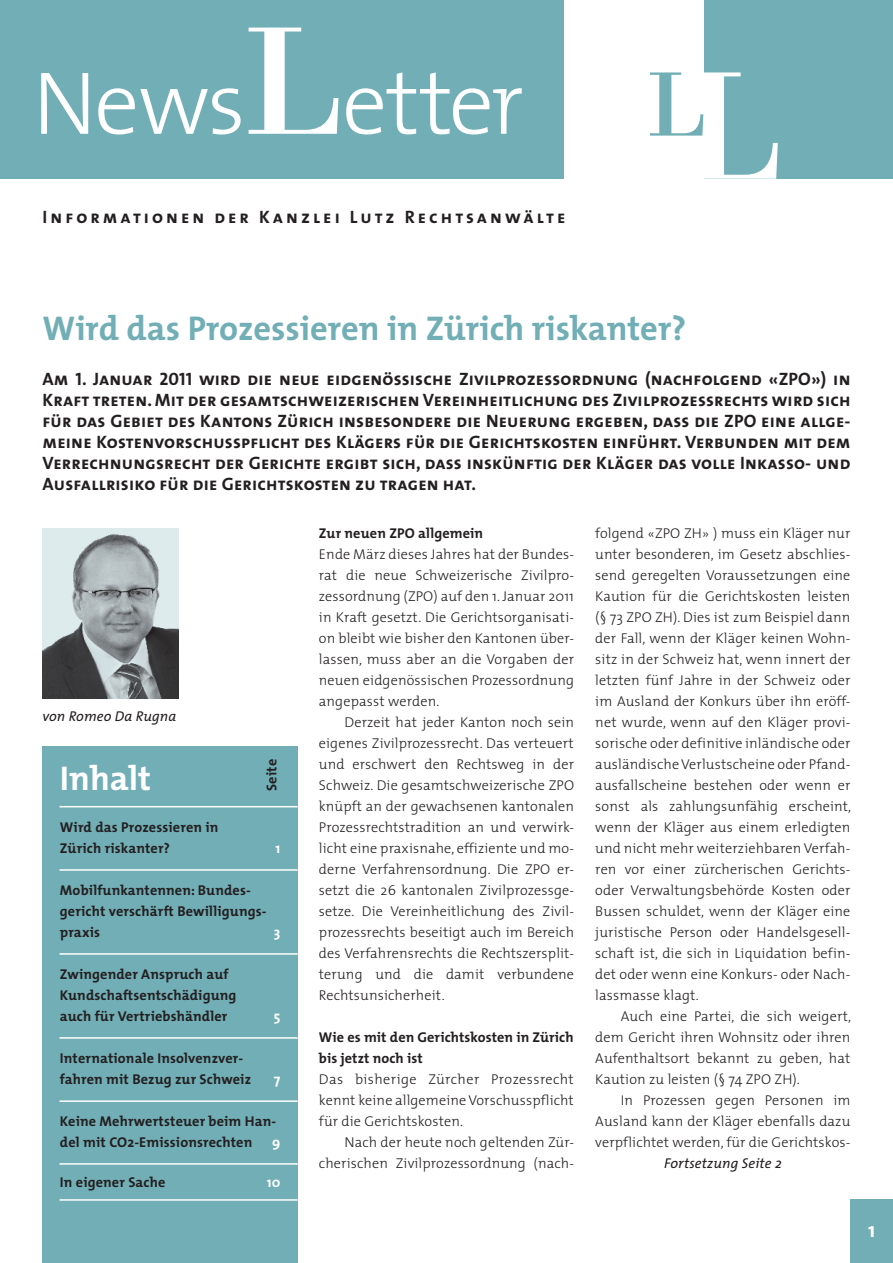
<style>
.page{position:relative;width:893px;height:1263px;background:#fff}
.page>*{position:absolute;margin:0;border:0;box-sizing:border-box;transform-origin:0 0}
.t1{font:159px "Bodoni";color:#fff}
.t2{font:94.5px "Bodoni";color:#72aeb6}
.t3{font:300 90px "The Mix";letter-spacing:-.03em;color:#fff}
.titel{font:700 34.5px "The Mix";color:#72aeb6}
.titel-2{font:700 34.5px "The Mix";color:#fff}
.titel-3{font:700 21px "The Mix";color:#fff}
.lead{font:18px/21px "The Mix Bold Caps";letter-spacing:.015em;color:#231f20;text-align:justify}
.lead-2{font:18px "The Mix Bold Caps";letter-spacing:.17em;color:#231f20}
.lauf_einzug{font:300 14.25px/21px "The Mix";letter-spacing:.01em;color:#231f20;text-align:justify}
.lauf_titel{font:700 14.25px/21px "The Mix";letter-spacing:.01em;color:#231f20}
.lauf{font:300 14.25px/21px "The Mix";letter-spacing:.01em;color:#231f20;text-align:justify}
.lauf-2{font:italic 14.25px "The Mix";letter-spacing:.01em;color:#231f20}
.lauf_titel-2{font:700 14.25px "The Mix";color:#fff}
.s1{font-family:"Bodoni";font-weight:400;font-size:159px}
</style>
<div class="page">
<div style="left:850px;top:1199px;width:43px;height:64px;background:#72aeb6"></div>
<div style="left:43px;top:747px;width:255px;height:516px;background:#72aeb6"></div>
<hr style="left:60px;top:1037px;width:238px;height:2px;background:#fff">
<hr style="left:60px;top:869px;width:238px;height:2px;background:#fff">
<hr style="left:60px;top:953px;width:238px;height:2px;background:#fff">
<hr style="left:60px;top:1100px;width:238px;height:2px;background:#fff">
<hr style="left:60px;top:1163px;width:238px;height:2px;background:#fff">
<hr style="left:60px;top:1199px;width:238px;height:2px;background:#fff">
<img style="left:43px;top:528px;width:136px;height:170px">
<hr style="left:60px;top:806px;width:238px;height:1px;background:#fff">
<div style="left:0;top:0;width:564px;height:178px;background:#72aeb6"></div>
<div style="left:704px;top:0;width:189px;height:178px;background:#72aeb6"></div>
<p class="t3" style="left:33px;top:29px;width:493px">News<span class="s1">L</span>etter</p>
<p class="lead-2" style="left:43px;top:202px;width:524px">Informationen der Kanzlei Lutz Rechtsanwälte</p>
<p class="t2" style="left:648px;top:47px;width:59px">L</p>
<p class="t1" style="left:684px;top:29px;width:99px">L</p>
<p class="titel" style="left:43px;top:299px;width:645px">Wird das Prozessieren in Zürich riskanter?</p>
<p class="lead" style="left:43px;top:368px;width:809px">Am 1. Januar 2011 wird die neue eidgenössische Zivilprozessordnung (nachfolgend «ZPO») in Kraft treten. Mit der gesamtschweizerischen Vereinheitlichung des Zivilprozessrechts wird sich für das Gebiet des Kantons Zürich insbesondere die Neuerung ergeben, dass die ZPO eine allge&shy;meine Kostenvorschusspflicht des Klägers für die Gerichtskosten einführt. Verbunden mit dem Verrechnungsrecht der Gerichte ergibt sich, dass inskünftig der Kläger das volle Inkasso- und Ausfallrisiko für die Gerichtskosten zu tragen hat.</p>
<p class="lauf_titel" style="left:319px;top:522px;width:166px">Zur neuen ZPO allgemein</p>
<p class="lauf" style="left:319px;top:543px;width:257px">Ende März dieses Jahres hat der Bundes&shy;rat die neue Schweizerische Zivilpro&shy;zessordnung (ZPO) auf den 1. Januar 2011 in Kraft gesetzt. Die Gerichtsorganisati&shy;on bleibt wie bisher den Kantonen über&shy;lassen, muss aber an die Vorgaben der neuen eidgenössischen Prozessordnung angepasst werden.</p>
<p class="lauf_einzug" style="left:319px;top:711px;width:257px;text-indent:26px">Derzeit hat jeder Kanton noch sein eigenes Zivilprozessrecht. Das verteuert und erschwert den Rechtsweg in der Schweiz. Die gesamtschweizerische ZPO knüpft an der gewachsenen kantonalen Prozessrechtstradition an und verwirk&shy;licht eine praxisnahe, effiziente und mo&shy;derne Verfahrensordnung. Die ZPO er&shy;setzt die 26 kantonalen Zivilprozessge&shy;setze. Die Vereinheitlichung des Zivil&shy;prozessrechts beseitigt auch im Bereich des Verfahrensrechts die Rechtszersplit&shy;terung und die damit verbundene Rechtsunsicherheit.</p>
<p class="lauf_titel" style="left:319px;top:1026px;width:256px">Wie es mit den Gerichtskosten in Zürich bis jetzt noch ist</p>
<p class="lauf" style="left:319px;top:1068px;width:256px">Das bisherige Zürcher Prozessrecht kennt keine allgemeine Vorschusspflicht für die Gerichtskosten.</p>
<p class="lauf_einzug" style="left:319px;top:1131px;width:257px;text-align:right">Nach der heute noch geltenden Zür&shy;cherischen Zivilprozessordnung (nach-</p>
<p class="lauf_einzug" style="left:595px;top:522px;width:257px">folgend «ZPO ZH» ) muss ein Kläger nur unter besonderen, im Gesetz abschlies&shy;send geregelten Voraussetzungen eine Kaution für die Gerichtskosten leisten (§ 73 ZPO ZH). Dies ist zum Beispiel dann der Fall, wenn der Kläger keinen Wohn&shy;sitz in der Schweiz hat, wenn innert der letzten fünf Jahre in der Schweiz oder im Ausland der Konkurs über ihn eröff&shy;net wurde, wenn auf den Kläger provi&shy;sorische oder definitive inländische oder ausländische Verlustscheine oder Pfand&shy;ausfallscheine bestehen oder wenn er sonst als zahlungsunfähig erscheint, wenn der Kläger aus einem erledigten und nicht mehr weiterziehbaren Verfah&shy;ren vor einer zürcherischen Gerichts&shy;oder Verwaltungsbehörde Kosten oder Bussen schuldet, wenn der Kläger eine juristische Person oder Handelsgesell&shy;schaft ist, die sich in Liquidation befin&shy;det oder wenn eine Konkurs- oder Nach&shy;lassmasse klagt.</p>
<p class="lauf_einzug" style="left:595px;top:1005px;width:257px;text-indent:26px">Auch eine Partei, die sich weigert, dem Gericht ihren Wohnsitz oder ihren Aufenthaltsort bekannt zu geben, hat Kaution zu leisten (§ 74 ZPO ZH).</p>
<p class="lauf_einzug" style="left:595px;top:1089px;width:257px;text-indent:26px">In Prozessen gegen Personen im Ausland kann der Kläger ebenfalls dazu verpflichtet werden, für die Gerichtskos-</p>
<p class="lauf-2" style="left:43px;top:704px;width:135px">von Romeo Da Rugna</p>
<p class="lauf_titel" style="left:261px;top:791px;width:33px;rotate:-90deg">Seite</p>
<p class="titel-2" style="left:60px;top:749px;width:93px">Inhalt</p>
<p class="lauf_titel" style="left:60px;top:816px;width:160px">Wird das Prozessieren in</p>
<p class="lauf_titel" style="left:60px;top:837px;width:111px">Zürich riskanter?</p>
<p class="lauf_titel-2" style="left:276px;top:836px;width:6px">1</p>
<p class="lauf_titel" style="left:60px;top:879px;width:208px">Mobilfunkantennen: Bundes&shy;gericht verschärft Bewilligungs&shy;praxis</p>
<p class="lauf_titel-2" style="left:274px;top:920px;width:8px">3</p>
<p class="lauf_titel" style="left:60px;top:963px;width:178px">Zwingender Anspruch auf<br>Kundschaftsentschädigung auch für Vertriebshändler</p>
<p class="lauf_titel-2" style="left:274px;top:1004px;width:8px">5</p>
<p class="lauf_titel" style="left:60px;top:1047px;width:193px">Internationale Insolvenzver&shy;fahren mit Bezug zur Schweiz</p>
<p class="lauf_titel-2" style="left:274px;top:1067px;width:8px">7</p>
<p class="lauf_titel" style="left:60px;top:1111px;width:218px">Keine Mehrwertsteuer beim Han&shy;del mit CO2-Emissionsrechten</p>
<p class="lauf_titel-2" style="left:272px;top:1130px;width:10px">9</p>
<p class="lauf-2" style="left:664px;top:1152px;width:119px">Fortsetzung Seite 2</p>
<p class="lauf_titel" style="left:60px;top:1171px;width:107px">In eigener Sache</p>
<p class="lauf_titel-2" style="left:267px;top:1170px;width:15px">10</p>
<p class="titel-3" style="left:868px;top:1213px;width:9px">1</p>
</div>
